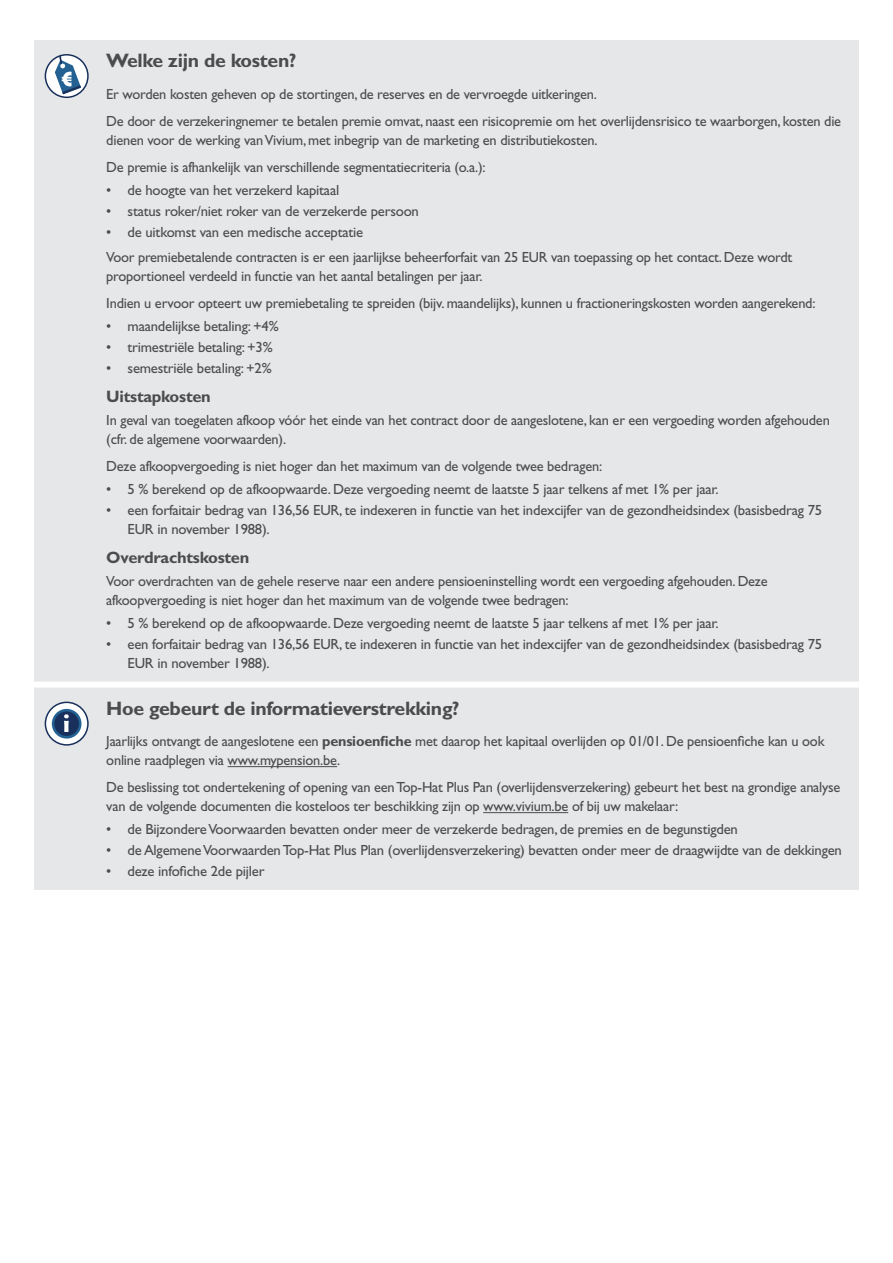
<style>
.page{position:relative;width:893px;height:1263px;background:#fff}
.page>*{position:absolute;margin:0;border:0;box-sizing:border-box;transform-origin:0 0}
.t1{font:700 19.5px "Gill Sans Std";letter-spacing:-.015em;color:#4b4c4d}
.t2{font:700 16.5px "Gill Sans Std";letter-spacing:-.015em;color:#4b4c4d}
.t3{font:14.7px/18.8px "Gill Sans Std";letter-spacing:-.015em;color:#4b4c4d}
.s1{font-weight:700}
</style>
<div class="page">
<div style="left:34px;top:40px;width:825px;height:850px;background:#e6e7e9"></div>
<div style="left:34px;top:682px;width:68px;height:6px;background:#fff"></div>
<div style="left:102px;top:682px;width:757px;height:6px;background:#fff"></div>
<svg style="left:45px;top:54px;width:44px;height:44px"></svg>
<svg style="left:45px;top:702px;width:44px;height:44px"></svg>
<hr style="left:228px;top:766px;width:109px;height:1px;background:#4b4c4d">
<hr style="left:483px;top:812px;width:85px;height:1px;background:#4b4c4d">
<h1 class="t1" style="left:106px;top:49px;width:192px">Welke zijn de kosten?</h1>
<p class="t3" style="left:106px;top:80px;width:736px;line-height:27.3px">Er worden kosten geheven op de stortingen, de reserves en de vervroegde uitkeringen.<br>De door de verzekeringnemer te betalen premie omvat, naast een risicopremie om het overlijdensrisico te waarborgen, kosten die</p>
<p class="t3" style="left:106px;top:126px;width:493px;line-height:27.3px">dienen voor de werking van Vivium, met inbegrip van de marketing en distributiekosten.<br>De premie is afhankelijk van verschillende segmentatiecriteria (o.a.):</p>
<p class="t3" style="left:106px;top:181px;width:234px">• de hoogte van het verzekerd kapitaal</p>
<p class="t3" style="left:106px;top:202px;width:314px">• status roker/niet roker van de verzekerde persoon</p>
<p class="t3" style="left:106px;top:219px;width:687px;line-height:25.2px">• de uitkomst van een medische acceptatie<br>Voor premiebetalende contracten is er een jaarlijkse beheerforfait van 25 EUR van toepassing op het contact. Deze wordt</p>
<p class="t3" style="left:106px;top:262px;width:711px;line-height:27.3px">proportioneel verdeeld in functie van het aantal betalingen per jaar.<br>Indien u ervoor opteert uw premiebetaling te spreiden (bijv. maandelijks), kunnen u fractioneringskosten worden aangerekend:</p>
<p class="t3" style="left:106px;top:317px;width:174px">• maandelijkse betaling: +4%</p>
<p class="t3" style="left:106px;top:338px;width:168px">• trimestriële betaling: +3%</p>
<p class="t3" style="left:106px;top:358px;width:167px">• semestriële betaling: +2%</p>
<p class="t2" style="left:106px;top:387px;width:106px">Uitstapkosten</p>
<p class="t3" style="left:106px;top:411px;width:725px">In geval van toegelaten afkoop vóór het einde van het contract door de aangeslotene, kan er een vergoeding worden afgehouden (cfr. de algemene voorwaarden).</p>
<p class="t3" style="left:106px;top:457px;width:497px">Deze afkoopvergoeding is niet hoger dan het maximum van de volgende twee bedragen:</p>
<p class="t3" style="left:106px;top:480px;width:614px">• 5 % berekend op de afkoopwaarde. Deze vergoeding neemt de laatste 5 jaar telkens af met 1% per jaar.</p>
<p class="t3" style="left:128px;top:501px;width:696px;text-indent:-21px">• een forfaitair bedrag van 136,56 EUR, te indexeren in functie van het indexcijfer van de gezondheidsindex (basisbedrag 75<br>EUR in november 1988).</p>
<p class="t2" style="left:106px;top:548px;width:145px">Overdrachtskosten</p>
<p class="t3" style="left:106px;top:572px;width:663px">Voor overdrachten van de gehele reserve naar een andere pensioeninstelling wordt een vergoeding afgehouden. Deze afkoopvergoeding is niet hoger dan het maximum van de volgende twee bedragen:</p>
<p class="t3" style="left:106px;top:614px;width:614px">• 5 % berekend op de afkoopwaarde. Deze vergoeding neemt de laatste 5 jaar telkens af met 1% per jaar.</p>
<p class="t3" style="left:128px;top:635px;width:696px;text-indent:-21px">• een forfaitair bedrag van 136,56 EUR, te indexeren in functie van het indexcijfer van de gezondheidsindex (basisbedrag 75<br>EUR in november 1988).</p>
<h1 class="t1" style="left:106px;top:697px;width:355px">Hoe gebeurt de informatieverstrekking?</h1>
<p class="t3" style="left:106px;top:732px;width:720px">Jaarlijks ontvangt de aangeslotene een <span class="s1">pensioenfiche</span> met daarop het kapitaal overlijden op 01/01. De pensioenfiche kan u ook online raadplegen via www.mypension.be.</p>
<p class="t3" style="left:106px;top:778px;width:735px">De beslissing tot ondertekening of opening van een Top-Hat Plus Pan (overlijdensverzekering) gebeurt het best na grondige analyse van de volgende documenten die kosteloos ter beschikking zijn op www.vivium.be of bij uw makelaar:</p>
<p class="t3" style="left:106px;top:820px;width:633px">• de Bijzondere Voorwaarden bevatten onder meer de verzekerde bedragen, de premies en de begunstigden</p>
<p class="t3" style="left:106px;top:841px;width:737px">• de Algemene Voorwaarden Top-Hat Plus Plan (overlijdensverzekering) bevatten onder meer de draagwijdte van de dekkingen</p>
<p class="t3" style="left:106px;top:862px;width:160px">• deze infofiche 2de pijler</p>
</div>
